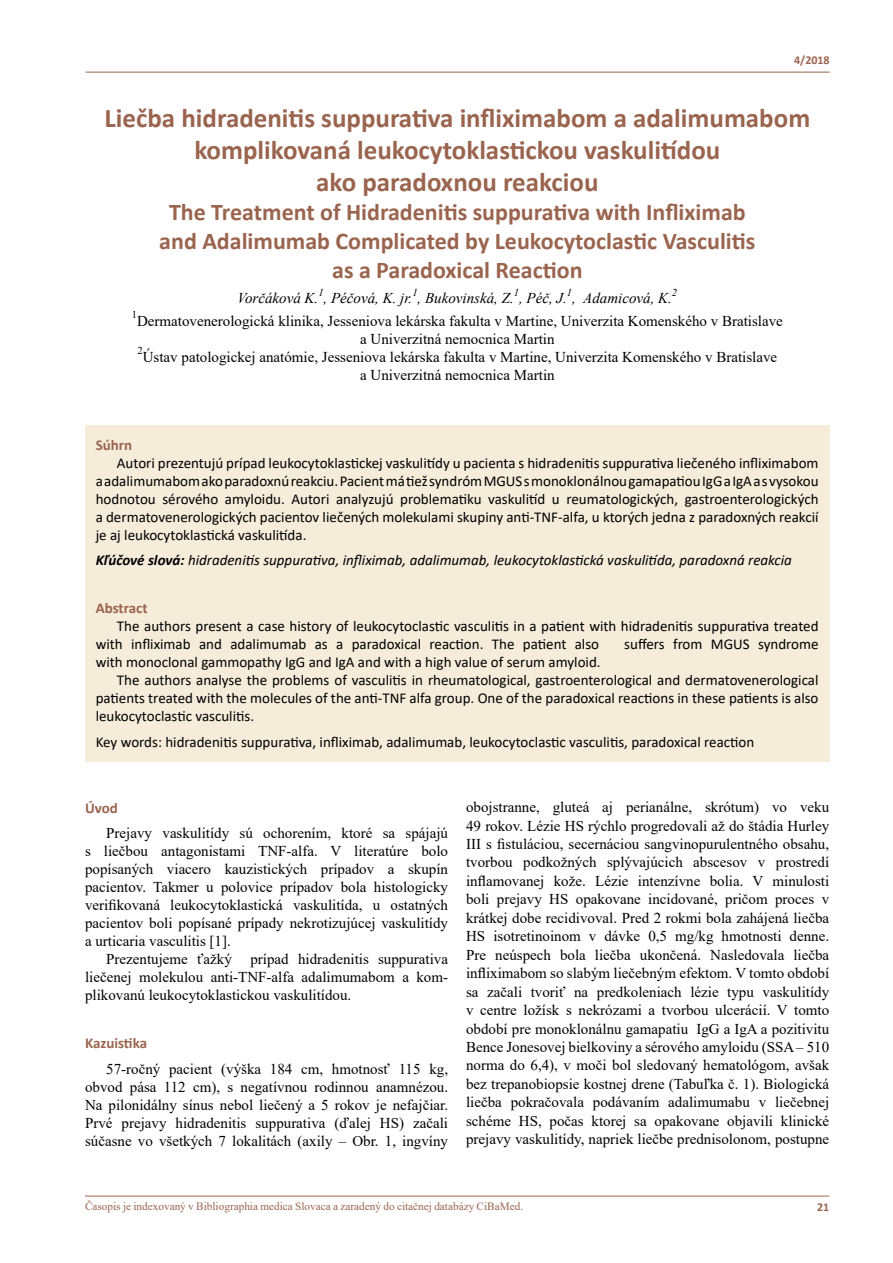
<style>
.page{position:relative;width:893px;height:1263px;background:#fff}
.page>*{position:absolute;margin:0;border:0;box-sizing:border-box;transform-origin:0 0}
.t1{font:700 27px/32.4px "Calibri";color:#9a644e;text-align:center}
.t2{font:700 24px/28.8px "Calibri";color:#9a644e;text-align:center}
.t3{font:15px/18.5px "Times New Roman";color:#000;text-align:justify}
.t4{font:15px/18px "Calibri";color:#000;text-align:justify}
.t5{font:italic 15px "Calibri";color:#000}
.t6{font:italic 15px "Times New Roman";color:#000}
.t7{font:700 15px "Calibri";color:#9a644e}
.t8{font:700 12px "Calibri";color:#9a644e}
.t9{font:11.25px "Times New Roman";color:#9a644e}
.t10{font:italic 10.5px "Times New Roman";color:#000}
.t11{font:10.5px "Times New Roman";color:#000}
.s1{font-weight:700}
</style>
<div class="page">
<hr style="left:86px;top:72px;width:744px;height:1px;background:#9a644e">
<hr style="left:85px;top:1196px;width:744px;height:1px;background:#9a644e">
<div style="left:85px;top:425px;width:744px;height:336px;background:#f5ecda"></div>
<p class="t8" style="left:794px;top:52px;width:37px">4/2018</p>
<h1 class="t1" style="left:105px;top:101px;width:707px">Liečba hidradenitis suppurativa infliximabom a adalimumabom komplikovaná leukocytoklastickou vaskulitídou<br>ako paradoxnou reakciou</h1>
<h2 class="t2" style="left:159px;top:197px;width:598px">The Treatment of Hidradenitis suppurativa with Infliximab and Adalimumab Complicated by Leukocytoclastic Vasculitis as a Paradoxical Reaction</h2>
<p class="t6" style="left:238px;top:288px;width:436px">Vorčáková K. , Péčová, K. jr. , Bukovinská, Z. , Péč, J. , Adamicová, K.</p>
<p class="t10" style="left:318px;top:285px;width:7px">1</p>
<p class="t10" style="left:412px;top:285px;width:7px">1</p>
<p class="t10" style="left:514px;top:285px;width:7px">1</p>
<p class="t10" style="left:567px;top:285px;width:7px">1</p>
<p class="t10" style="left:672px;top:285px;width:7px">2</p>
<p class="t11" style="left:132px;top:307px;width:7px">1</p>
<p class="t3" style="left:137px;top:311px;width:647px;line-height:18px;text-align:center">Dermatovenerologická klinika, Jesseniova lekárska fakulta v Martine, Univerzita Komenského v Bratislave a Univerzitná nemocnica Martin</p>
<p class="t11" style="left:138px;top:343px;width:7px">2</p>
<p class="t3" style="left:143px;top:347px;width:636px;line-height:18px;text-align:center">Ústav patologickej anatómie, Jesseniova lekárska fakulta v Martine, Univerzita Komenského v Bratislave a Univerzitná nemocnica Martin</p>
<p class="t7" style="left:96px;top:434px;width:38px">Súhrn</p>
<p class="t4" style="left:96px;top:453px;width:724px;text-indent:21px">Autori prezentujú prípad leukocytoklastickej vaskulitídy u pacienta s hidradenitis suppurativa liečeného infliximabom a adalimumabom ako paradoxnú reakciu. Pacient má tiež syndróm MGUS s monoklonálnou gamapatiou IgG a IgA a s vysokou hodnotou sérového amyloidu. Autori analyzujú problematiku vaskulitíd u reumatologických, gastroenterologických a dermatovenerologických pacientov liečených molekulami skupiny anti-TNF-alfa, u ktorých jedna z paradoxných reakcií je aj leukocytoklastická vaskulitída.</p>
<p class="t5" style="left:96px;top:550px;width:698px"><span class="s1">Kľúčové slová:</span> hidradenitis suppurativa, infliximab, adalimumab, leukocytoklastická vaskulitída, paradoxná reakcia</p>
<p class="t7" style="left:96px;top:597px;width:53px">Abstract</p>
<p class="t4" style="left:96px;top:617px;width:724px;text-indent:21px">The authors present a case history of leukocytoclastic vasculitis in a patient with hidradenitis suppurativa treated with infliximab and adalimumab as a paradoxical reaction. The patient also</p>
<p class="t4" style="left:624px;top:635px;width:196px">suffers from MGUS syndrome</p>
<p class="t4" style="left:96px;top:653px;width:507px">with monoclonal gammopathy IgG and IgA and with a high value of serum amyloid.</p>
<p class="t4" style="left:117px;top:671px;width:703px">The authors analyse the problems of vasculitis in rheumatological, gastroenterological and dermatovenerological</p>
<p class="t4" style="left:96px;top:689px;width:724px">patients treated with the molecules of the anti-TNF alfa group. One of the paradoxical reactions in these patients is also</p>
<p class="t4" style="left:96px;top:707px;width:160px">leukocytoclastic vasculitis.</p>
<p class="t4" style="left:96px;top:732px;width:660px">Key words: hidradenitis suppurativa, infliximab, adalimumab, leukocytoclastic vasculitis, paradoxical reaction</p>
<p class="t7" style="left:85px;top:797px;width:34px">Úvod</p>
<p class="t3" style="left:85px;top:824px;width:365px;line-height:18px;text-indent:21px">Prejavy vaskulitídy sú ochorením, ktoré sa spájajú s liečbou antagonistami TNF-alfa. V literatúre bolo popísaných viacero kauzistických prípadov a skupín pacientov. Takmer u polovice prípadov bola histologicky verifikovaná leukocytoklastická vaskulitída, u ostatných pacientov boli popísané prípady nekrotizujúcej vaskulitídy a urticaria vasculitis [1].</p>
<p class="t3" style="left:85px;top:950px;width:365px;line-height:18px;text-indent:21px">Prezentujeme ťažký prípad hidradenitis suppurativa liečenej molekulou anti-TNF-alfa adalimumabom a kom&shy;plikovanú leukocytoklastickou vaskulitídou.</p>
<p class="t7" style="left:85px;top:1033px;width:64px">Kazuistika</p>
<p class="t3" style="left:85px;top:1059px;width:365px;line-height:18px;text-indent:21px">57-ročný pacient (výška 184 cm, hmotnosť 115 kg, obvod pása 112 cm), s negatívnou rodinnou anamnézou.<br>Na pilonidálny sínus nebol liečený a 5 rokov je nefajčiar.<br>Prvé prejavy hidradenitis suppurativa (ďalej HS) začali súčasne vo všetkých 7 lokalitách (axily – Obr. 1, ingvíny</p>
<p class="t3" style="left:466px;top:797px;width:365px">obojstranne, gluteá aj perianálne, skrótum) vo veku 49 rokov. Lézie HS rýchlo progredovali až do štádia Hurley III s fistuláciou, secernáciou sangvinopurulentného obsahu, tvorbou podkožných splývajúcich abscesov v prostredí inflamovanej kože. Lézie intenzívne bolia. V minulosti boli prejavy HS opakovane incidované, pričom proces v krátkej dobe recidivoval. Pred 2 rokmi bola zahájená liečba HS isotretinoinom v dávke 0,5 mg/kg hmotnosti denne.<br>Pre neúspech bola liečba ukončená. Nasledovala liečba infliximabom so slabým liečebným efektom. V tomto období sa začali tvoriť na predkoleniach lézie typu vaskulitídy v centre ložísk s nekrózami a tvorbou ulcerácií. V tomto období pre monoklonálnu gamapatiu IgG a IgA a pozitivitu Bence Jonesovej bielkoviny a sérového amyloidu (SSA – 510 norma do 6,4), v moči bol sledovaný hematológom, avšak bez trepanobiopsie kostnej drene (Tabuľka č. 1). Biologická liečba pokračovala podávaním adalimumabu v liečebnej schéme HS, počas ktorej sa opakovane objavili klinické prejavy vaskulitídy, napriek liečbe prednisolonom, postupne</p>
<p class="t9" style="left:85px;top:1198px;width:440px">Časopis je indexovaný v Bibliographia medica Slovaca a zaradený do citačnej databázy CiBaMed.</p>
<p class="t8" style="left:817px;top:1198px;width:14px">21</p>
</div>
